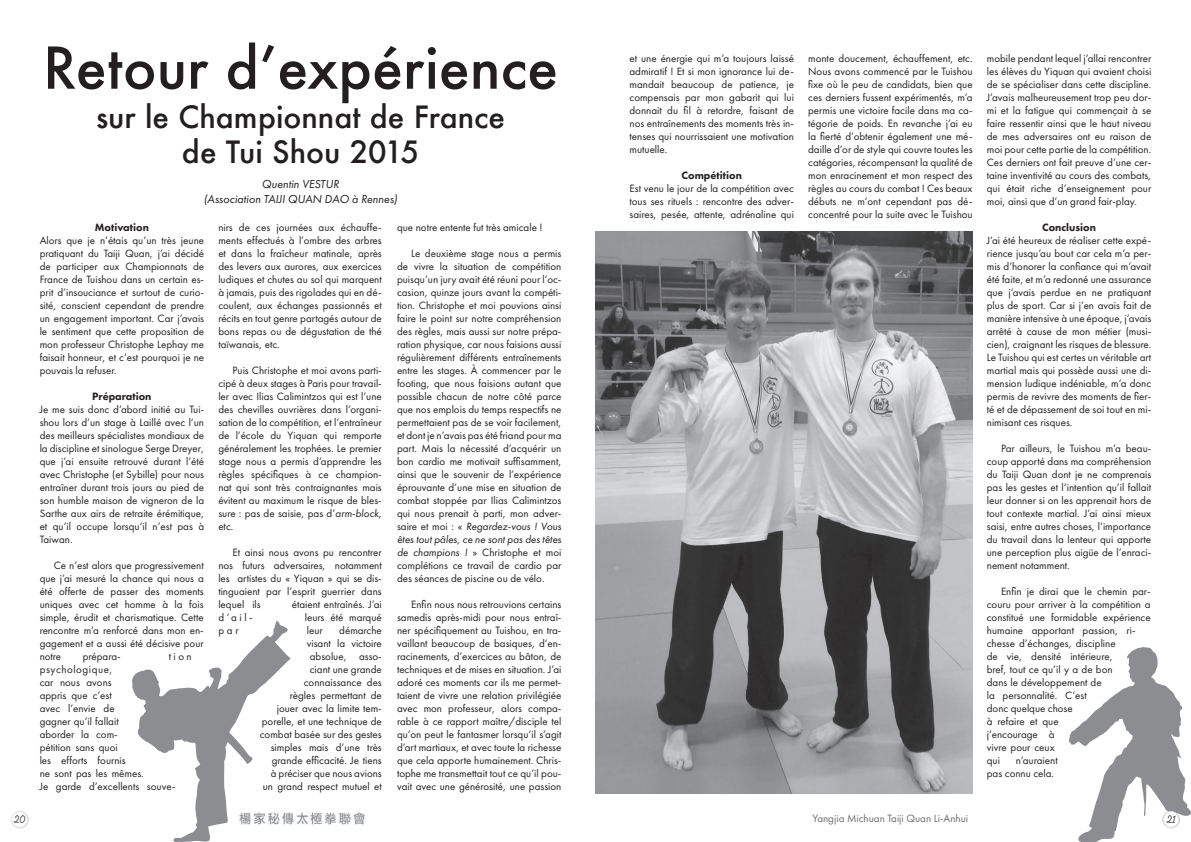
<style>
.page{position:relative;width:1191px;height:842px;background:#fff}
.page>*{position:absolute;margin:0;border:0;box-sizing:border-box;transform-origin:0 0}
.t1{font:500 56px "Futura";color:#231f20}
.t2{font:500 30px/35px "Futura";color:#231f20;text-align:center}
.t3{font:italic 12px/14.4px "Futura PT";color:#231f20;text-align:center}
.t4{font:11px/13px "Futura PT";color:#231f20;text-align:justify}
.t5{font:800 11px "Futura PT";color:#231f20}
.t6{font:11px "Futura PT";color:#6c6d70}
.t7{font:700 9px "Fabfelt Script";color:#231f20}
.s1{font-style:italic}
</style>
<div class="page">
<img style="left:595px;top:231px;width:377px;height:563px">
<svg style="left:132px;top:621px;width:159px;height:221px"></svg>
<svg style="left:1069px;top:647px;width:122px;height:195px"></svg>
<img style="left:233px;top:809px;width:132px;height:18px">
<div style="left:11px;top:810px;width:18px;height:18px;background:#231f20;opacity:.5"></div>
<div style="left:1162px;top:810px;width:18px;height:18px;background:#231f20;opacity:.5"></div>
<h1 class="t1" style="left:43px;top:30px;width:517px">Retour d’expérience</h1>
<h2 class="t2" style="left:96px;top:99px;width:410px">sur le Championnat de France de Tui Shou 2015</h2>
<p class="t3" style="left:204px;top:177px;width:195px">Quentin VESTUR<br>(Association TAIJI QUAN DAO à Rennes)</p>
<p class="t5" style="left:95px;top:220px;width:56px">Motivation</p>
<p class="t4" style="left:40px;top:234px;width:166px">Alors que je n’étais qu’un très jeune pratiquant du Taiji Quan, j’ai décidé de participer aux Championnats de France de Tuishou dans un certain es&shy;prit d’insouciance et surtout de curio&shy;sité, conscient cependant de prendre un engagement important. Car j’avais le sentiment que cette proposition de mon professeur Christophe Lephay me faisait honneur, et c’est pourquoi je ne pouvais la refuser.</p>
<p class="t5" style="left:92px;top:389px;width:61px">Préparation</p>
<p class="t4" style="left:40px;top:403px;width:166px">Je me suis donc d’abord initié au Tui&shy;shou lors d’un stage à Laillé avec l’un des meilleurs spécialistes mondiaux de la discipline et sinologue Serge Dreyer, que j’ai ensuite retrouvé durant l’été avec Christophe (et Sybille) pour nous entraîner durant trois jours au pied de son humble maison de vigneron de la Sarthe aux airs de retraite érémitique, et qu’il occupe lorsqu’il n’est pas à Taiwan.</p>
<p class="t4" style="left:40px;top:559px;width:166px;text-indent:14px">Ce n’est alors que progressivement que j’ai mesuré la chance qui nous a été offerte de passer des moments uniques avec cet homme à la fois simple, érudit et charismatique. Cette rencontre m’a renforcé dans mon en&shy;gagement et a aussi été décisive pour notre</p>
<p class="t4" style="left:83px;top:650px;width:39px">prépara-</p>
<p class="t4" style="left:169px;top:650px;width:25px">tion</p>
<p class="t4" style="left:40px;top:663px;width:138px;text-align:left">psychologique,<br>car nous avons<br>appris que c’est<br>avec l’envie de<br>gagner qu’il fallait<br>aborder la com-<br>pétition sans quoi<br>les efforts fournis<br>ne sont pas les mêmes.<br>Je garde d’excellents souve-</p>
<p class="t4" style="left:218px;top:221px;width:165px">nirs de ces journées aux échauffe&shy;ments effectués à l’ombre des arbres et dans la fraîcheur matinale, après des levers aux aurores, aux exercices ludiques et chutes au sol qui marquent à jamais, puis des rigolades qui en dé&shy;coulent, aux échanges passionnés et récits en tout genre partagés autour de bons repas ou de dégustation de thé taïwanais, etc.</p>
<p class="t4" style="left:218px;top:364px;width:165px;text-indent:14px">Puis Christophe et moi avons parti&shy;cipé à deux stages à Paris pour travail&shy;ler avec Ilias Calimintzos qui est l’une des chevilles ouvrières dans l’organi&shy;sation de la compétition, et l’entraîneur de l’école du Yiquan qui remporte généralement les trophées. Le premier stage nous a permis d’apprendre les règles spécifiques à ce champion&shy;nat qui sont très contraignantes mais évitent au maximum le risque de bles&shy;sure : pas de saisie, pas d’<span class="s1">arm-block</span>, etc.</p>
<p class="t4" style="left:218px;top:546px;width:165px;text-indent:14px">Et ainsi nous avons pu rencontrer nos futurs adversaires, notamment les artistes du « Yiquan » qui se dis&shy;tinguaient par l’esprit guerrier dans lequel ils</p>
<p class="t4" style="left:292px;top:598px;width:91px">étaient entraînés. J’ai</p>
<p class="t4" style="left:218px;top:611px;width:36px">d’ail-</p>
<p class="t4" style="left:305px;top:611px;width:78px">leurs été marqué</p>
<p class="t4" style="left:218px;top:624px;width:22px">par</p>
<p class="t4" style="left:307px;top:624px;width:17px">leur</p>
<p class="t4" style="left:260px;top:624px;width:124px;text-align:right">démarche<br>visant la victoire<br>absolue, asso-<br>ciant une grande connaissance des<br>règles permettant de<br>jouer avec la limite tem&shy;porelle, et une technique de combat basée sur des gestes simples mais d’une très grande efficacité. Je tiens<br>à préciser que nous avions un grand respect mutuel et</p>
<p class="t4" style="left:397px;top:221px;width:147px">que notre entente fut très amicale !</p>
<p class="t4" style="left:397px;top:247px;width:166px;text-indent:14px">Le deuxième stage nous a permis de vivre la situation de compétition puisqu’un jury avait été réuni pour l’oc&shy;casion, quinze jours avant la compéti&shy;tion. Christophe et moi pouvions ainsi faire le point sur notre compréhension des règles, mais aussi sur notre prépa&shy;ration physique, car nous faisions aussi régulièrement différents entraînements entre les stages. À commencer par le footing, que nous faisions autant que possible chacun de notre côté parce que nos emplois du temps respectifs ne permettaient pas de se voir facilement, et dont je n’avais pas été friand pour ma part. Mais la nécessité d’acquérir un bon cardio me motivait suffisamment, ainsi que le souvenir de l’expérience éprouvante d’une mise en situation de combat stoppée par Ilias Calimintzos qui nous prenait à parti, mon adver&shy;saire et moi : « <span class="s1">Regardez-vous ! Vous êtes tout pâles, ce ne sont pas des têtes de champions !</span> » Christophe et moi complétions ce travail de cardio par des séances de piscine ou de vélo.</p>
<p class="t4" style="left:397px;top:598px;width:166px;text-indent:14px">Enfin nous nous retrouvions certains samedis après-midi pour nous entraî&shy;ner spécifiquement au Tuishou, en tra&shy;vaillant beaucoup de basiques, d’en&shy;racinements, d’exercices au bâton, de techniques et de mises en situation. J’ai adoré ces moments car ils me permet&shy;taient de vivre une relation privilégiée avec mon professeur, alors compa&shy;rable à ce rapport maître/disciple tel qu’on peut le fantasmer lorsqu’il s’agit d’art martiaux, et avec toute la richesse que cela apporte humainement. Chris&shy;tophe me transmettait tout ce qu’il pou&shy;vait avec une générosité, une passion</p>
<p class="t4" style="left:629px;top:52px;width:166px">et une énergie qui m’a toujours laissé admiratif ! Et si mon ignorance lui de&shy;mandait beaucoup de patience, je compensais par mon gabarit qui lui donnait du fil à retordre, faisant de nos entraînements des moments très in&shy;tenses qui nourrissaient une motivation mutuelle.</p>
<p class="t5" style="left:681px;top:168px;width:62px">Compétition</p>
<p class="t4" style="left:629px;top:182px;width:166px">Est venu le jour de la compétition avec tous ses rituels : rencontre des adver&shy;saires, pesée, attente, adrénaline qui</p>
<p class="t4" style="left:808px;top:52px;width:166px">monte doucement, échauffement, etc.<br>Nous avons commencé par le Tuishou fixe où le peu de candidats, bien que ces derniers fussent expérimentés, m’a permis une victoire facile dans ma ca&shy;tégorie de poids. En revanche j’ai eu la fierté d’obtenir également une mé&shy;daille d’or de style qui couvre toutes les catégories, récompensant la qualité de mon enracinement et mon respect des règles au cours du combat ! Ces beaux débuts ne m’ont cependant pas dé&shy;concentré pour la suite avec le Tuishou</p>
<p class="t4" style="left:986px;top:52px;width:166px">mobile pendant lequel j’allai rencontrer les élèves du Yiquan qui avaient choisi de se spécialiser dans cette discipline.<br>J’avais malheureusement trop peu dor&shy;mi et la fatigue qui commençait à se faire ressentir ainsi que le haut niveau de mes adversaires ont eu raison de moi pour cette partie de la compétition.<br>Ces derniers ont fait preuve d’une cer&shy;taine inventivité au cours des combats, qui était riche d’enseignement pour moi, ainsi que d’un grand fair-play.</p>
<p class="t5" style="left:1042px;top:221px;width:55px">Conclusion</p>
<p class="t4" style="left:986px;top:234px;width:166px">J’ai été heureux de réaliser cette expé&shy;rience jusqu’au bout car cela m’a per&shy;mis d’honorer la confiance qui m’avait été faite, et m’a redonné une assurance que j’avais perdue en ne pratiquant plus de sport. Car si j’en avais fait de manière intensive à une époque, j’avais arrêté à cause de mon métier (musi&shy;cien), craignant les risques de blessure.<br>Le Tuishou qui est certes un véritable art martial mais qui possède aussi une di&shy;mension ludique indéniable, m’a donc permis de revivre des moments de fier&shy;té et de dépassement de soi tout en mi&shy;nimisant ces risques.</p>
<p class="t4" style="left:986px;top:442px;width:166px;text-indent:14px">Par ailleurs, le Tuishou m’a beau&shy;coup apporté dans ma compréhension du Taiji Quan dont je ne comprenais pas les gestes et l’intention qu’il fallait leur donner si on les apprenait hors de tout contexte martial. J’ai ainsi mieux saisi, entre autres choses, l’importance du travail dans la lenteur qui apporte une perception plus aigüe de l’enraci&shy;nement notamment.</p>
<p class="t4" style="left:986px;top:585px;width:165px;text-align:left;text-indent:14px">Enfin je dirai que le chemin par&shy;couru pour arriver à la compétition a constitué une formidable expérience humaine apportant passion, ri&shy;chesse d’échanges, discipline<br>de vie, densité intérieure,<br>bref, tout ce qu’il y a de bon<br>dans le développement de<br>la personnalité. C’est<br>donc quelque chose<br>à refaire et que<br>j’encourage à<br>vivre pour ceux<br>qui</p>
<p class="t4" style="left:986px;top:754px;width:72px;text-indent:29px">n’auraient pas connu cela.</p>
<p class="t7" style="left:14px;top:813px;width:13px">20</p>
<p class="t6" style="left:812px;top:812px;width:157px">Yangjia Michuan Taiji Quan Li-Anhui</p>
<p class="t7" style="left:1166px;top:813px;width:10px">21</p>
</div>
